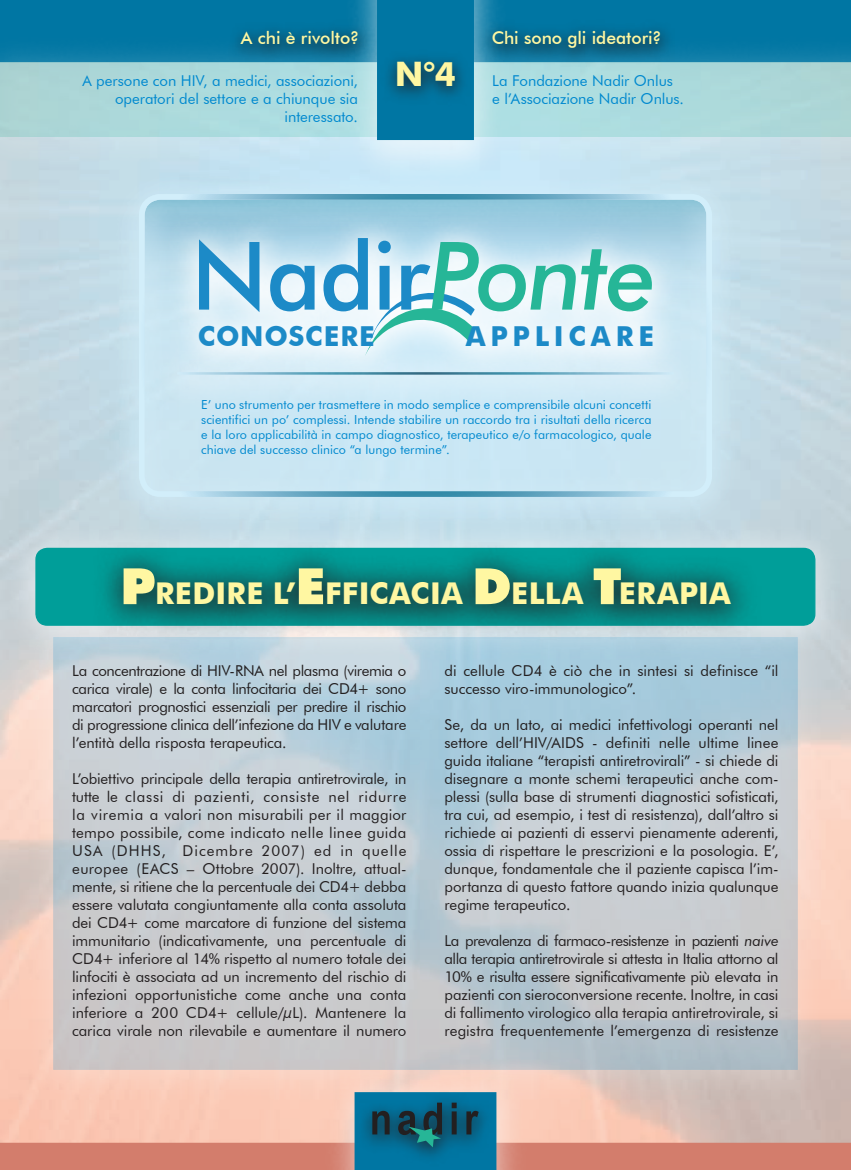
<style>
.page{position:relative;width:851px;height:1170px;background:#fff}
.page>*{position:absolute;margin:0;border:0;box-sizing:border-box;transform-origin:0 0}
.t1{font:500 94.5px "Futura BT";letter-spacing:-.025em;color:#1c8ac7}
.t2{font:700 33.75px "Futura BT";color:#fff7a2}
.t3{font:700 30px "Futura BT";letter-spacing:.015em;color:#fff7a2}
.t4{font:700 27.5px "Futura BT";letter-spacing:.03em;color:#1c8ac7}
.t5{font:700 27.5px "Futura BT";letter-spacing:.175em;color:#1c8ac7}
.t6{font:500 17.5px "Futura BT";letter-spacing:-.005em;color:#fff7a2}
.t7{font:15px/18px "Futura BT";color:#231f20;text-align:justify}
.t8{font:15px/18px "Futura BT";letter-spacing:-.005em;color:#0089cf;text-align:right}
.t9{font:12.5px/15px "Futura BT";letter-spacing:.005em;color:#0089cf;text-align:justify}
.s1{font-style:italic;color:#26b697}
.s2{font-weight:900;font-size:50px}
.s3{font-style:italic}
</style>
<div class="page">
<div style="left:0;top:0;width:850px;height:32px;background:#0076a3"></div>
<div style="left:0;top:32px;width:850px;height:158px;background:#fff;opacity:.2"></div>
<div style="left:0;top:62px;width:850px;height:74px;background:#acdadb"></div>
<div style="left:20px;top:607px;width:827px;height:516px;background:#fff;opacity:.2"></div>
<svg style="left:53px;top:679px;width:744px;height:390px;background:#c0cbd1"></svg>
<div style="left:2px;top:518px;width:848px;height:161px;background:#fff;opacity:.5"></div>
<div style="left:36px;top:548px;width:778px;height:77px;background:#009e99;border-radius:11px"></div>
<div style="left:105px;top:164px;width:657px;height:386px;background:#d4effb;opacity:.75"></div>
<div style="left:139px;top:194px;width:573px;height:303px;border:6px solid #fff;border-radius:19px"></div>
<div style="left:343px;top:0;width:181px;height:204px;background:#fff;opacity:.5"></div>
<div style="left:376px;top:0;width:99px;height:141px;background:#0076a3"></div>
<div style="left:321px;top:1062px;width:225px;height:107px;background:#fff;opacity:.5"></div>
<div style="left:355px;top:1088px;width:152px;height:81px;background:#fbd6c7"></div>
<svg style="left:0;top:1090px;width:850px;height:79px;background:#c1a29a"></svg>
<svg style="left:165px;top:208px;width:574px;height:219px;background:#cee7f2"></svg>
<svg style="left:365px;top:288px;width:110px;height:68px"></svg>
<div style="left:380px;top:48px;width:160px;height:99px;background:#231f20;opacity:.75"></div>
<div style="left:223px;top:18px;width:364px;height:86px;background:#231f20;opacity:.75"></div>
<div style="left:475px;top:18px;width:362px;height:86px;background:#231f20;opacity:.75"></div>
<div style="left:90px;top:539px;width:760px;height:149px;background:#231f20;opacity:.75"></div>
<p class="t6" style="left:241px;top:27px;width:120px">A chi è rivolto?</p>
<p class="t6" style="left:491px;top:27px;width:171px">Chi sono gli ideatori?</p>
<h2 class="t2" style="left:395px;top:53px;width:62px">N°4</h2>
<p class="t8" style="left:82px;top:71px;width:277px">A persone con HIV, a medici, associazioni, operatori del settore e a chiunque sia interessato.</p>
<p class="t8" style="left:492px;top:71px;width:193px;text-align:left">La Fondazione Nadir Onlus e l’Associazione Nadir Onlus.</p>
<h1 class="t1" style="left:191px;top:218px;width:467px">Nadir<span class="s1">Ponte</span></h1>
<h3 class="t4" style="left:198px;top:319px;width:178px">CONOSCERE</h3>
<h3 class="t5" style="left:465px;top:319px;width:190px">APPLICARE</h3>
<p class="t9" style="left:201px;top:397px;width:451px">E’ uno strumento per trasmettere in modo semplice e comprensibile alcuni concetti scientifici un po’ complessi. Intende stabilire un raccordo tra i risultati della ricerca e la loro applicabilità in campo diagnostico, terapeutico e/o farmacologico, quale chiave del successo clinico “a lungo termine”.</p>
<h3 class="t3" style="left:120px;top:575px;width:612px"><span class="s2">P</span>REDIRE L’<span class="s2">E</span>FFICACIA <span class="s2">D</span>ELLA <span class="s2">T</span>ERAPIA</h3>
<p class="t7" style="left:72px;top:661px;width:336px">La concentrazione di HIV-RNA nel plasma (viremia o carica virale) e la conta linfocitaria dei CD4+ sono marcatori prognostici essenziali per predire il rischio di progressione clinica dell’infezione da HIV e valutare l’entità della risposta terapeutica.</p>
<p class="t7" style="left:72px;top:769px;width:336px">L’obiettivo principale della terapia antiretrovirale, in tutte le classi di pazienti, consiste nel ridurre la viremia a valori non misurabili per il maggior tempo possibile, come indicato nelle linee guida USA (DHHS, Dicembre 2007) ed in quelle europee (EACS – Ottobre 2007). Inoltre, attual&shy;mente, si ritiene che la percentuale dei CD4+ debba essere valutata congiuntamente alla conta assoluta dei CD4+ come marcatore di funzione del sistema immunitario (indicativamente, una percentuale di CD4+ inferiore al 14% rispetto al numero totale dei linfociti è associata ad un incremento del rischio di infezioni opportunistiche come anche una conta inferiore a 200 CD4+ cellule/μL). Mantenere la carica virale non rilevabile e aumentare il numero</p>
<p class="t7" style="left:444px;top:661px;width:335px">di cellule CD4 è ciò che in sintesi si definisce “il successo viro-immunologico”.</p>
<p class="t7" style="left:444px;top:715px;width:335px">Se, da un lato, ai medici infettivologi operanti nel settore dell’HIV/AIDS - definiti nelle ultime linee guida italiane “terapisti antiretrovirali” - si chiede di disegnare a monte schemi terapeutici anche com&shy;plessi (sulla base di strumenti diagnostici sofisticati, tra cui, ad esempio, i test di resistenza), dall’altro si richiede ai pazienti di esservi pienamente aderenti, ossia di rispettare le prescrizioni e la posologia. E’, dunque, fondamentale che il paziente capisca l’im&shy;portanza di questo fattore quando inizia qualunque regime terapeutico.</p>
<p class="t7" style="left:444px;top:931px;width:335px">La prevalenza di farmaco-resistenze in pazienti <span class="s3">naive </span>alla terapia antiretrovirale si attesta in Italia attorno al 10% e risulta essere significativamente più elevata in pazienti con sieroconversione recente. Inoltre, in casi di fallimento virologico alla terapia antiretrovirale, si registra frequentemente l’emergenza di resistenze</p>
</div>
